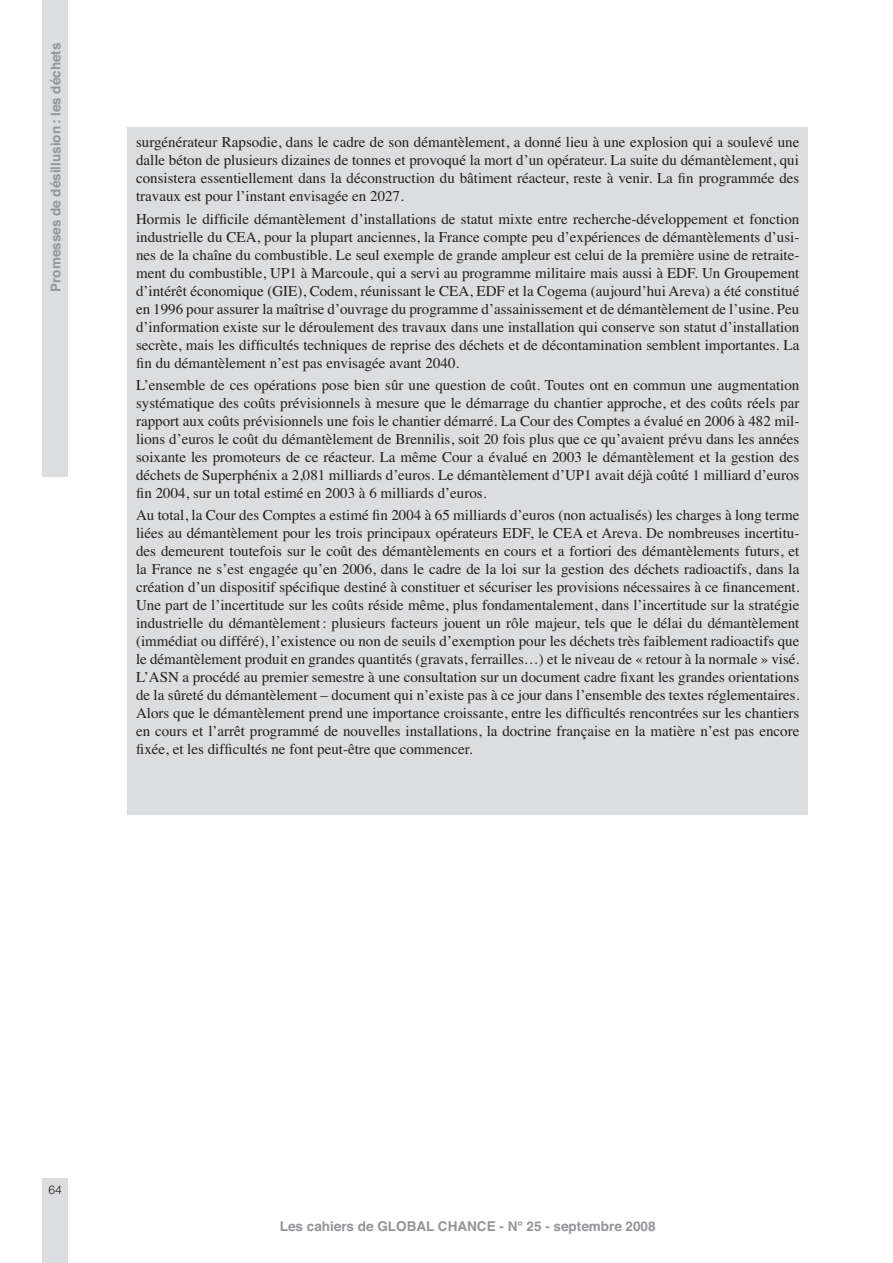
<style>
.page{position:relative;width:893px;height:1263px;background:#fff}
.page>*{position:absolute;margin:0;border:0;box-sizing:border-box;transform-origin:0 0}
.t1{font:15px/18px "Times";color:#231f20;text-align:justify}
.t2{font:700 13.5px "Helvetica";color:#939598}
.t3{font:300 12px "Helvetica";color:#231f20}
</style>
<div class="page">
<div style="left:43px;top:0;width:25px;height:476px;background:#dcddde"></div>
<div style="left:43px;top:1178px;width:25px;height:85px;background:#dcddde"></div>
<div style="left:128px;top:128px;width:680px;height:687px;background:#dcddde"></div>
<p class="t2" style="left:51px;top:292px;width:251px;rotate:-90deg">Promesses de désillusion : les déchets</p>
<p class="t1" style="left:136px;top:135px;width:665px">surgénérateur Rapsodie, dans le cadre de son démantèlement, a donné lieu à une explosion qui a soulevé une dalle béton de plusieurs dizaines de tonnes et provoqué la mort d’un opérateur. La suite du démantèlement, qui consistera essentiellement dans la déconstruction du bâtiment réacteur, reste à venir. La fin programmée des travaux est pour l’instant envisagée en 2027.</p>
<p class="t1" style="left:136px;top:211px;width:665px">Hormis le difficile démantèlement d’installations de statut mixte entre recherche-développement et fonction industrielle du CEA, pour la plupart anciennes, la France compte peu d’expériences de démantèlements d’usi&shy;nes de la chaîne du combustible. Le seul exemple de grande ampleur est celui de la première usine de retraite&shy;ment du combustible, UP1 à Marcoule, qui a servi au programme militaire mais aussi à EDF. Un Groupement d’intérêt économique (GIE), Codem, réunissant le CEA, EDF et la Cogema (aujourd’hui Areva) a été constitué en 1996 pour assurer la maîtrise d’ouvrage du programme d’assainissement et de démantèlement de l’usine. Peu d’information existe sur le déroulement des travaux dans une installation qui conserve son statut d’installation secrète, mais les difficultés techniques de reprise des déchets et de décontamination semblent importantes. La fin du démantèlement n’est pas envisagée avant 2040.</p>
<p class="t1" style="left:136px;top:377px;width:665px">L’ensemble de ces opérations pose bien sûr une question de coût. Toutes ont en commun une augmentation systématique des coûts prévisionnels à mesure que le démarrage du chantier approche, et des coûts réels par rapport aux coûts prévisionnels une fois le chantier démarré. La Cour des Comptes a évalué en 2006 à 482 mil&shy;lions d’euros le coût du démantèlement de Brennilis, soit 20 fois plus que ce qu’avaient prévu dans les années soixante les promoteurs de ce réacteur. La même Cour a évalué en 2003 le démantèlement et la gestion des déchets de Superphénix a 2,081 milliards d’euros. Le démantèlement d’UP1 avait déjà coûté 1 milliard d’euros fin 2004, sur un total estimé en 2003 à 6 milliards d’euros.</p>
<p class="t1" style="left:136px;top:507px;width:665px">Au total, la Cour des Comptes a estimé fin 2004 à 65 milliards d’euros (non actualisés) les charges à long terme liées au démantèlement pour les trois principaux opérateurs EDF, le CEA et Areva. De nombreuses incertitu&shy;des demeurent toutefois sur le coût des démantèlements en cours et a fortiori des démantèlements futurs, et la France ne s’est engagée qu’en 2006, dans le cadre de la loi sur la gestion des déchets radioactifs, dans la création d’un dispositif spécifique destiné à constituer et sécuriser les provisions nécessaires à ce financement.<br>Une part de l’incertitude sur les coûts réside même, plus fondamentalement, dans l’incertitude sur la stratégie industrielle du démantèlement : plusieurs facteurs jouent un rôle majeur, tels que le délai du démantèlement (immédiat ou différé), l’existence ou non de seuils d’exemption pour les déchets très faiblement radioactifs que le démantèlement produit en grandes quantités (gravats, ferrailles…) et le niveau de « retour à la normale » visé.<br>L’ASN a procédé au premier semestre à une consultation sur un document cadre fixant les grandes orientations de la sûreté du démantèlement – document qui n’existe pas à ce jour dans l’ensemble des textes réglementaires.<br>Alors que le démantèlement prend une importance croissante, entre les difficultés rencontrées sur les chantiers en cours et l’arrêt programmé de nouvelles installations, la doctrine française en la matière n’est pas encore fixée, et les difficultés ne font peut-être que commencer.</p>
<p class="t3" style="left:49px;top:1185px;width:15px">64</p>
<p class="t2" style="left:280px;top:1221px;width:377px">Les cahiers de GLOBAL CHANCE - N° 25 - septembre 2008</p>
</div>
